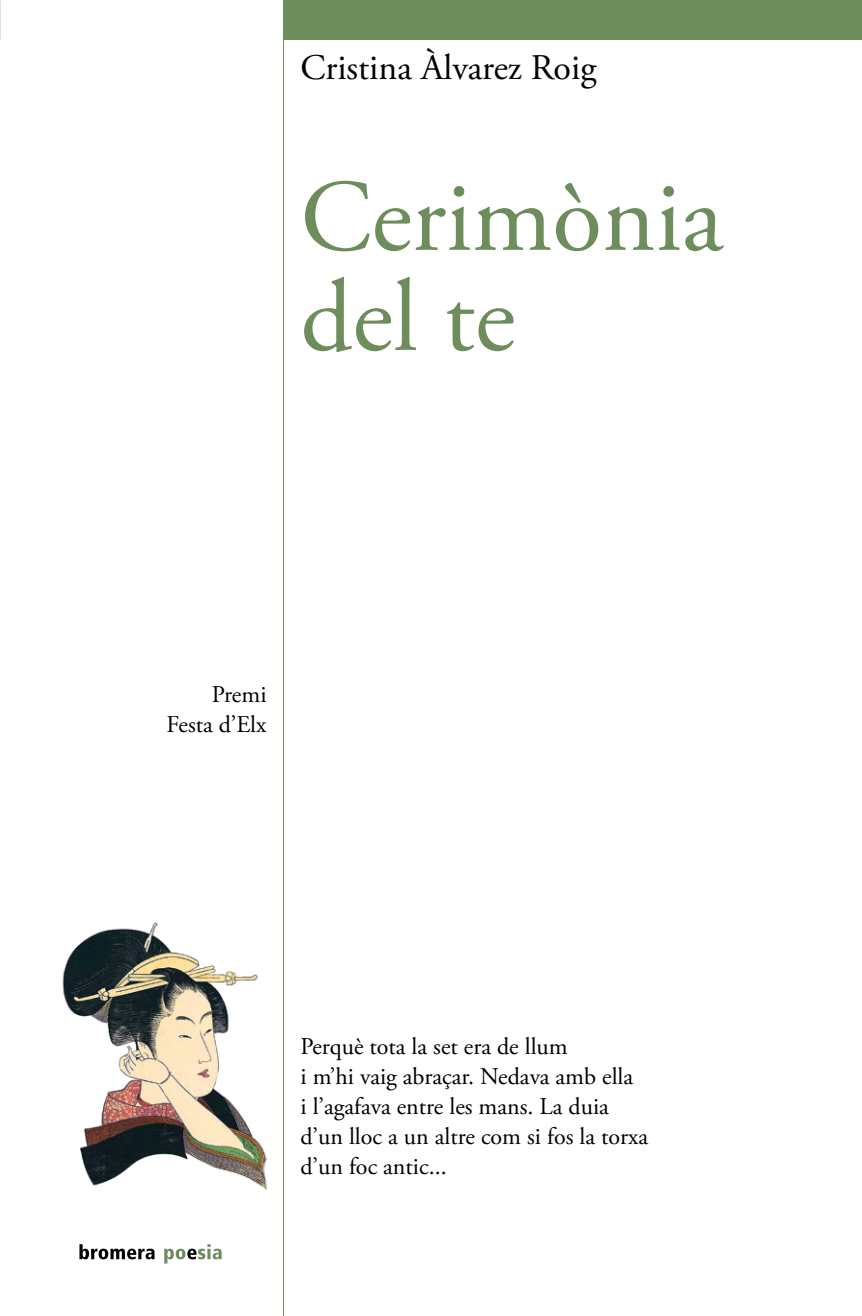
<style>
.page{position:relative;width:862px;height:1316px;background:#fff}
.page>*{position:absolute;margin:0;border:0;box-sizing:border-box;transform-origin:0 0}
.t1{font:102px/100px "Adobe Garamond Pro";color:#6d8d5d}
.t2{font:36px "Adobe Garamond Pro";color:#000}
.versos{font:24px "Adobe Garamond Pro";color:#000}
.Premi{font:24px/30px "Adobe Garamond Pro";color:#000;text-align:right}
</style>
<div class="page">
<div style="left:283px;top:0;width:579px;height:40px;background:#6d8d5d"></div>
<hr style="left:283px;top:0;width:1px;height:1315px;background:#6d8d5d">
<img style="left:62px;top:922px;width:206px;height:268px">
<svg style="left:79px;top:1244px;width:76px;height:15px"></svg>
<svg style="left:164px;top:1244px;width:58px;height:19px"></svg>
<p class="t2" style="left:300px;top:46px;width:297px">Cristina Àlvarez Roig</p>
<p class="t1" style="left:300px;top:171px;width:424px">Cerimònia del te</p>
<p class="Premi" style="left:166px;top:680px;width:101px">Premi<br>Festa d’Elx</p>
<p class="versos" style="left:300px;top:1032px;width:269px">Perquè tota la set era de llum</p>
<p class="versos" style="left:300px;top:1062px;width:334px">i m’hi vaig abraçar. Nedava amb ella</p>
<p class="versos" style="left:300px;top:1092px;width:310px">i l’agafava entre les mans. La duia</p>
<p class="versos" style="left:300px;top:1122px;width:349px">d’un lloc a un altre com si fos la torxa</p>
<p class="versos" style="left:300px;top:1152px;width:148px">d’un foc antic...</p>
</div>
